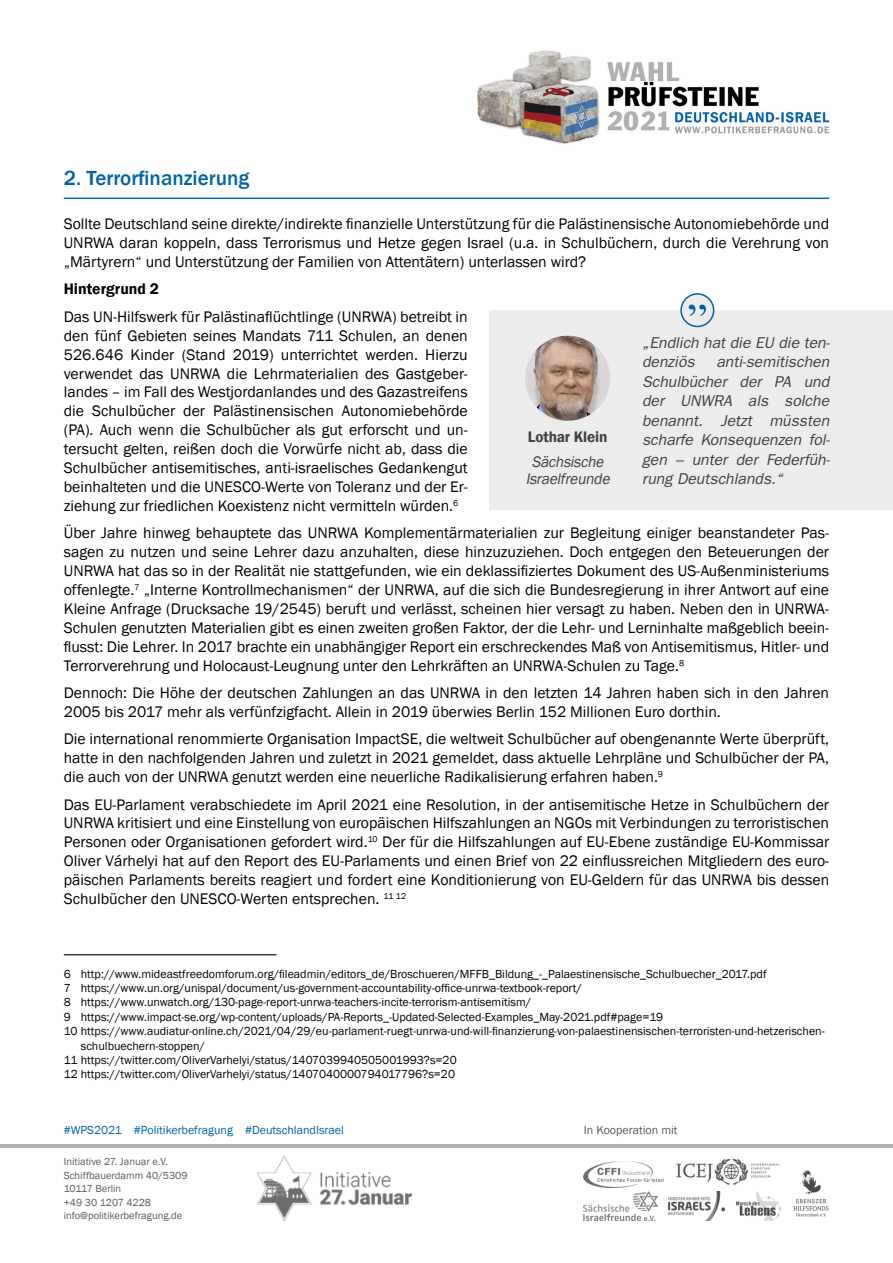
<style>
.page{position:relative;width:893px;height:1263px;background:#fff}
.page>*{position:absolute;margin:0;border:0;box-sizing:border-box;transform-origin:0 0}
.t1{font:500 21px "Franklin Gothic";color:#0063a9}
.t2{font:15.75px/18.9px "Franklin Gothic";color:#000;text-align:justify}
.t3{font:italic 15.75px/19.5px "Franklin Gothic";color:#404042}
.t4{font:italic 15.75px/16.5px "Franklin Gothic";color:#404042;text-align:center}
.t5{font:600 15.75px "Franklin Gothic";color:#000}
.t6{font:600 15.75px "Franklin Gothic";letter-spacing:-.01em;color:#404042}
.t7{font:12px "Franklin Gothic";color:#000}
.t8{font:12px "Franklin Gothic";color:#0063a9}
.t9{font:12px "Franklin Gothic";color:#58595b}
.t10{font:10.5px/13.5px "Franklin Gothic";color:#58595b}
</style>
<div class="page">
<img style="left:477px;top:50px;width:353px;height:94px">
<img style="left:584px;top:1161px;width:79px;height:26px">
<img style="left:668px;top:1191px;width:56px;height:29px">
<img style="left:793px;top:1170px;width:36px;height:47px">
<img style="left:258px;top:1157px;width:153px;height:63px">
<img style="left:676px;top:1158px;width:104px;height:27px">
<img style="left:736px;top:1191px;width:46px;height:29px">
<img style="left:584px;top:1191px;width:73px;height:29px">
<hr style="left:0;top:1144px;width:893px;height:3px;background:#b0b1b3">
<hr style="left:64px;top:198px;width:765px;height:1px;background:#0063a9">
<hr style="left:64px;top:954px;width:212px;height:1px;background:#000">
<div style="left:489px;top:310px;width:404px;height:200px;background:#ececed"></div>
<img style="left:525px;top:336px;width:85px;height:85px;border-radius:43px">
<div style="left:681px;top:294px;width:33px;height:32px;background:#ececed;border-radius:50%"></div>
<div style="left:680px;top:293px;width:34px;height:34px;border:2px solid #0063a9;border-radius:50%"></div>
<svg style="left:689px;top:305px;width:17px;height:11px"></svg>
<h1 class="t1" style="left:64px;top:165px;width:187px">2. Terrorfinanzierung</h1>
<p class="t2" style="left:64px;top:215px;width:767px">Sollte Deutschland seine direkte/indirekte finanzielle Unterstützung für die Palästinensische Autonomiebehörde und UNRWA daran koppeln, dass Terrorismus und Hetze gegen Israel (u.a. in Schulbüchern, durch die Verehrung von „Märtyrern“ und Unterstützung der Familien von Attentätern) unterlassen wird?</p>
<p class="t5" style="left:64px;top:279px;width:97px">Hintergrund 2</p>
<p class="t2" style="left:64px;top:307px;width:405px">Das UN-Hilfswerk für Palästinaflüchtlinge (UNRWA) betreibt in den fünf Gebieten seines Mandats 711 Schulen, an denen 526.646 Kinder (Stand 2019) unterrichtet werden. Hierzu verwendet das UNRWA die Lehrmaterialien des Gastgeber&shy;landes – im Fall des Westjordanlandes und des Gazastreifens die Schulbücher der Palästinensischen Autonomiebehörde (PA). Auch wenn die Schulbücher als gut erforscht und un&shy;tersucht gelten, reißen doch die Vorwürfe nicht ab, dass die Schulbücher antisemitisches, anti-israelisches Gedankengut beinhalteten und die UNESCO-Werte von Toleranz und der Er&shy;ziehung zur friedlichen Koexistenz nicht vermitteln würden.<sup>6</sup></p>
<p class="t2" style="left:64px;top:524px;width:767px">Über Jahre hinweg behauptete das UNRWA Komplementärmaterialien zur Begleitung einiger beanstandeter Pas&shy;sagen zu nutzen und seine Lehrer dazu anzuhalten, diese hinzuzuziehen. Doch entgegen den Beteuerungen der UNRWA hat das so in der Realität nie stattgefunden, wie ein deklassifiziertes Dokument des US-Außenministeriums offenlegte.<sup>7</sup> „Interne Kontrollmechanismen“ der UNRWA, auf die sich die Bundesregierung in ihrer Antwort auf eine Kleine Anfrage (Drucksache 19/2545) beruft und verlässt, scheinen hier versagt zu haben. Neben den in UNRWA-Schulen genutzten Materialien gibt es einen zweiten großen Faktor, der die Lehr- und Lerninhalte maßgeblich beein&shy;flusst: Die Lehrer. In 2017 brachte ein unabhängiger Report ein erschreckendes Maß von Antisemitismus, Hitler- und Terrorverehrung und Holocaust-Leugnung unter den Lehrkräften an UNRWA-Schulen zu Tage.<sup>8</sup></p>
<p class="t2" style="left:64px;top:684px;width:767px">Dennoch: Die Höhe der deutschen Zahlungen an das UNRWA in den letzten 14 Jahren haben sich in den Jahren<br>2005 bis 2017 mehr als verfünfzigfacht. Allein in 2019 überwies Berlin 152 Millionen Euro dorthin.</p>
<p class="t2" style="left:64px;top:730px;width:767px">Die international renommierte Organisation ImpactSE, die weltweit Schulbücher auf obengenannte Werte überprüft, hatte in den nachfolgenden Jahren und zuletzt in 2021 gemeldet, dass aktuelle Lehrpläne und Schulbücher der PA, die auch von der UNRWA genutzt werden eine neuerliche Radikalisierung erfahren haben.<sup>9</sup></p>
<p class="t2" style="left:64px;top:795px;width:767px">Das EU-Parlament verabschiedete im April 2021 eine Resolution, in der antisemitische Hetze in Schulbüchern der UNRWA kritisiert und eine Einstellung von europäischen Hilfszahlungen an NGOs mit Verbindungen zu terroristischen Personen oder Organisationen gefordert wird.<sup>10</sup> Der für die Hilfszahlungen auf EU-Ebene zuständige EU-Kommissar Oliver Várhelyi hat auf den Report des EU-Parlaments und einen Brief von 22 einflussreichen Mitgliedern des euro&shy;päischen Parlaments bereits reagiert und fordert eine Konditionierung von EU-Geldern für das UNRWA bis dessen Schulbücher den UNESCO-Werten entsprechen. <sup>11</sup> <sup>12</sup></p>
<p class="t3" style="left:642px;top:333px;width:189px">„Endlich hat die EU die ten&shy;denziös</p>
<p class="t3" style="left:642px;top:352px;width:189px;text-align:justify;text-indent:74px">anti-semitischen Schulbücher der PA und der UNWRA als solche benannt. Jetzt müssten scharfe Konsequenzen fol&shy;gen – unter der Federfüh&shy;rung Deutschlands.“</p>
<p class="t6" style="left:528px;top:427px;width:81px">Lothar Klein</p>
<p class="t4" style="left:526px;top:454px;width:89px">Sächsische<br>Israelfreunde</p>
<p class="t7" style="left:64px;top:966px;width:704px">6 http://www.mideastfreedomforum.org/fileadmin/editors_de/Broschueren/MFFB_Bildung_-_Palaestinensische_Schulbuecher_2017.pdf</p>
<p class="t7" style="left:64px;top:981px;width:520px">7 https://www.un.org/unispal/document/us-government-accountability-office-unrwa-textbook-report/</p>
<p class="t7" style="left:64px;top:995px;width:469px">8 https://www.unwatch.org/130-page-report-unrwa-teachers-incite-terrorism-antisemitism/</p>
<p class="t7" style="left:64px;top:1009px;width:601px">9 https://www.impact-se.org/wp-content/uploads/PA-Reports_-Updated-Selected-Examples_May-2021.pdf#page=19</p>
<p class="t7" style="left:64px;top:1024px;width:762px">10 https://www.audiatur-online.ch/2021/04/29/eu-parlament-ruegt-unrwa-und-will-finanzierung-von-palaestinensischen-terroristen-und-hetzerischen-</p>
<p class="t7" style="left:81px;top:1038px;width:126px">schulbuechern-stoppen/</p>
<p class="t7" style="left:64px;top:1053px;width:394px">11 https://twitter.com/OliverVarhelyi/status/1407039940505001993?s=20</p>
<p class="t7" style="left:64px;top:1067px;width:393px">12 https://twitter.com/OliverVarhelyi/status/1407040000794017796?s=20</p>
<p class="t8" style="left:64px;top:1123px;width:282px">#WPS2021 #Politikerbefragung #DeutschlandIsrael</p>
<p class="t9" style="left:584px;top:1123px;width:95px">In Kooperation mit</p>
<p class="t10" style="left:64px;top:1155px;width:125px">Initiative 27. Januar e.V.<br>Schiffbauerdamm 40/5309<br>10117 Berlin<br>+49 30 1207 4228 info@politikerbefragung.de</p>
</div>
